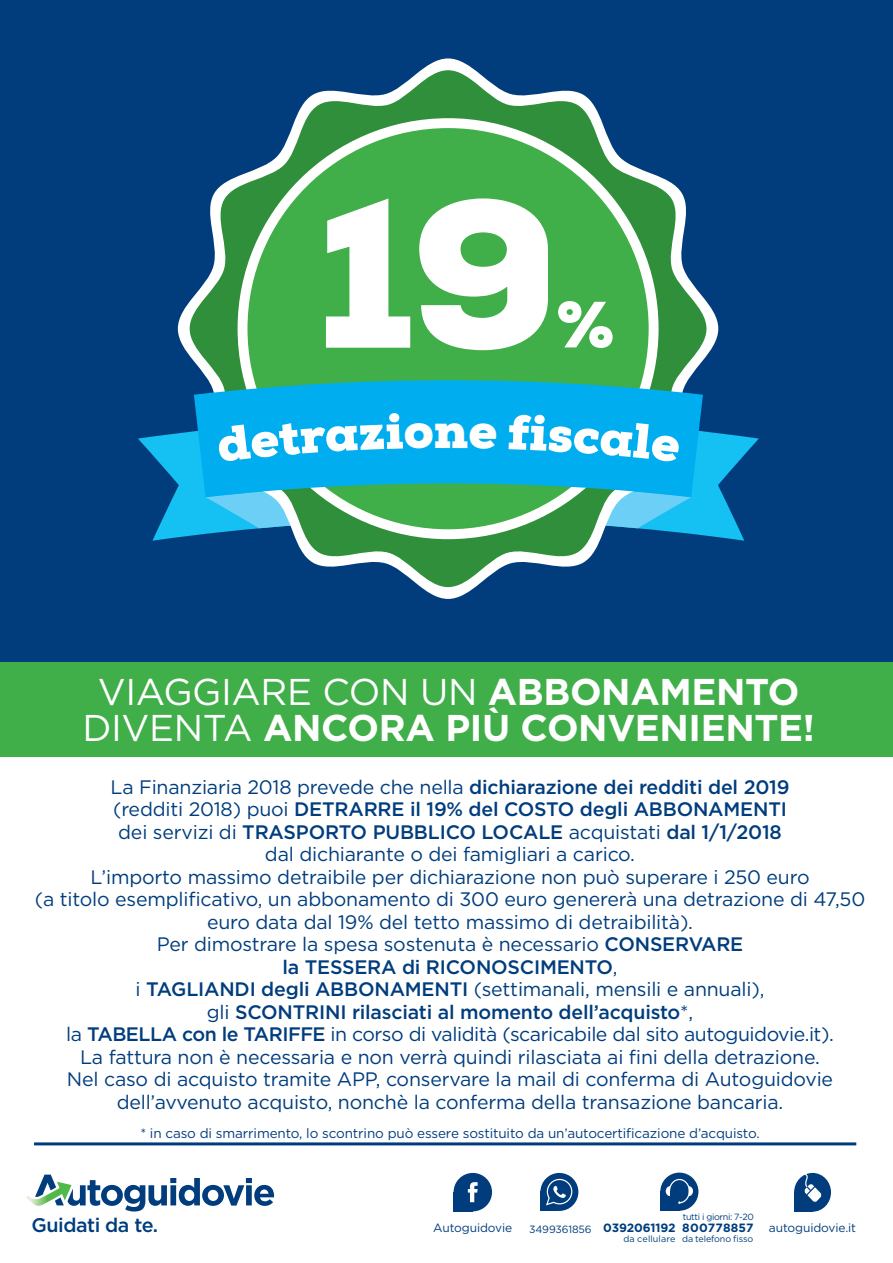
<style>
.page{position:relative;width:893px;height:1263px;background:#fff}
.page>*{position:absolute;margin:0;border:0;box-sizing:border-box;transform-origin:0 0}
.t1{font:900 209.55px "Nexa Slab";color:#fff}
.t2{font:900 65.4px "Nexa Slab";color:#fff}
.t3{font:900 49.05px "Nexa Slab";color:#fff}
.t4{font:700 37.2px "Gotham";letter-spacing:-.01em;color:#fff}
.t5{font:37.2px "Gotham";letter-spacing:-.01em;color:#fff}
.t6{font:500 19.65px "Gotham";letter-spacing:-.025em;color:#013d7d}
.t7{font:19.5px/22.5px "Gotham";letter-spacing:-.01em;color:#013d7d;text-align:center}
.t8{font:500 19.5px "Gotham";letter-spacing:-.01em;color:#013d7d}
.t9{font:13.5px "Gotham";letter-spacing:-.01em;color:#013d7d}
.t10{font:12px "Gotham";letter-spacing:-.01em;color:#013d7d}
.t11{font:700 12px "Gotham";letter-spacing:-.01em;color:#013d7d}
.t12{font:700 12px "Gotham";letter-spacing:.02em;color:#013d7d}
.t13{font:10.5px "Gotham";letter-spacing:-.01em;color:#013d7d}
.t14{font:9px "Gotham";letter-spacing:-.04em;color:#013d7d}
.t15{font:9px "Gotham";letter-spacing:-.015em;color:#013d7d}
.t16{font:9px "Gotham";letter-spacing:.015em;color:#013d7d}
.s1{font-weight:700}
.s2{font-weight:400}
.s3{font-weight:500}
</style>
<div class="page">
<div style="left:0;top:0;width:893px;height:662px;background:#013d7d"></div>
<div style="left:0;top:662px;width:893px;height:95px;background:#40ae49"></div>
<svg style="left:138px;top:417px;width:621px;height:124px;background:#0769a4"></svg>
<svg style="left:178px;top:58px;width:540px;height:541px;background:#135690"></svg>
<svg style="left:190px;top:70px;width:516px;height:517px;background:#347b7c"></svg>
<div style="left:238px;top:118px;width:421px;height:421px;background:#fff;border-radius:50%"></div>
<div style="left:247px;top:128px;width:402px;height:401px;background:#40ae49;border-radius:50%"></div>
<svg style="left:194px;top:375px;width:509px;height:122px;fill:#00aeef"></svg>
<hr style="left:34px;top:1142px;width:822px;height:3px;background:#013d7d">
<svg style="left:26px;top:1174px;width:248px;height:37px"></svg>
<div style="left:540px;top:1192px;width:19px;height:19px;background:#013d7d"></div>
<div style="left:540px;top:1173px;width:38px;height:38px;background:#013d7d;border-radius:50%"></div>
<svg style="left:545px;top:1178px;width:28px;height:28px"></svg>
<div style="left:454px;top:1192px;width:19px;height:19px;background:#013d7d"></div>
<div style="left:454px;top:1173px;width:38px;height:38px;background:#013d7d;border-radius:50%"></div>
<svg style="left:468px;top:1182px;width:10px;height:20px"></svg>
<div style="left:794px;top:1192px;width:18px;height:20px;background:#013d7d"></div>
<div style="left:794px;top:1173px;width:37px;height:39px;background:#013d7d;border-radius:50%"></div>
<svg style="left:802px;top:1173px;width:19px;height:29px"></svg>
<div style="left:660px;top:1191px;width:19px;height:19px;background:#013d7d"></div>
<div style="left:660px;top:1173px;width:38px;height:37px;background:#013d7d;border-radius:50%"></div>
<svg style="left:666px;top:1178px;width:27px;height:26px"></svg>
<div style="left:216px;top:413px;width:217px;height:49px;background:#00aeef"></div>
<svg style="left:469px;top:423px;width:29px;height:26px"></svg>
<div style="left:508px;top:414px;width:174px;height:49px;background:#00aeef"></div>
<p class="t1" style="left:319px;top:142px;width:239px">19</p>
<p class="t2" style="left:556px;top:283px;width:59px">%</p>
<h3 class="t3" style="left:434px;top:400px;width:36px">n</h3>
<p class="t5" style="left:98px;top:668px;width:703px">VIAGGIARE CON UN <span class="s1">ABBONAMENTO</span></p>
<p class="t4" style="left:82px;top:703px;width:734px"><span class="s2">DIVENTA</span> ANCORA PIÙ CONVENIENTE!</p>
<p class="t7" style="left:110px;top:775px;width:681px">La Finanziaria 2018 prevede che nella <span class="s3">dichiarazione dei redditi del 2019</span></p>
<p class="t8" style="left:113px;top:797px;width:675px"><span class="s2">(redditi 2018) puoi</span> DETRARRE il 19% del COSTO degli ABBONAMENTI</p>
<p class="t8" style="left:118px;top:819px;width:665px"><span class="s2">dei servizi di</span> TRASPORTO PUBBLICO LOCALE <span class="s2">acquistati</span> dal 1/1/2018</p>
<p class="t7" style="left:265px;top:843px;width:372px">dal dichiarante o dei famigliari a carico.</p>
<p class="t7" style="left:90px;top:865px;width:721px">L’importo massimo detraibile per dichiarazione non può superare i 250 euro</p>
<p class="t7" style="left:35px;top:888px;width:832px">(a titolo esemplificativo, un abbonamento di 300 euro genererà una detrazione di 47,50 euro data dal 19% del tetto massimo di detraibilità).</p>
<p class="t7" style="left:157px;top:933px;width:588px">Per dimostrare la spesa sostenuta è necessario <span class="s3">CONSERVARE</span></p>
<p class="t8" style="left:282px;top:954px;width:337px">la TESSERA di RICONOSCIMENTO<span class="s2">,</span></p>
<p class="t7" style="left:136px;top:978px;width:630px">i <span class="s3">TAGLIANDI degli ABBONAMENTI</span> (settimanali, mensili e annuali),</p>
<p class="t8" style="left:207px;top:999px;width:488px"><span class="s2">gli</span> SCONTRINI rilasciati al momento dell’acquisto<span class="s2">*,</span></p>
<p class="t7" style="left:66px;top:1023px;width:769px">la <span class="s3">TABELLA con le TARIFFE</span> in corso di validità (scaricabile dal sito autoguidovie.it).</p>
<p class="t7" style="left:80px;top:1045px;width:741px">La fattura non è necessaria e non verrà quindi rilasciata ai fini della detrazione.</p>
<p class="t7" style="left:67px;top:1068px;width:768px">Nel caso di acquisto tramite APP, conservare la mail di conferma di Autoguidovie dell’avvenuto acquisto, nonchè la conferma della transazione bancaria.</p>
<p class="t9" style="left:140px;top:1124px;width:621px">* in caso di smarrimento, lo scontrino può essere sostituito da un’autocertificazione d’acquisto.</p>
<p class="t14" style="left:683px;top:1211px;width:73px">tutti i giorni: 7-20</p>
<p class="t12" style="left:682px;top:1220px;width:73px">800778857</p>
<p class="t15" style="left:682px;top:1233px;width:73px">da telefono fisso</p>
<p class="t6" style="left:32px;top:1212px;width:128px">Guidati da te.</p>
<p class="t10" style="left:433px;top:1220px;width:81px">Autoguidovie</p>
<p class="t13" style="left:529px;top:1222px;width:64px">3499361856</p>
<p class="t10" style="left:769px;top:1220px;width:89px">autoguidovie.it</p>
<p class="t11" style="left:603px;top:1220px;width:74px">0392061192</p>
<p class="t16" style="left:623px;top:1233px;width:54px">da cellulare</p>
</div>
